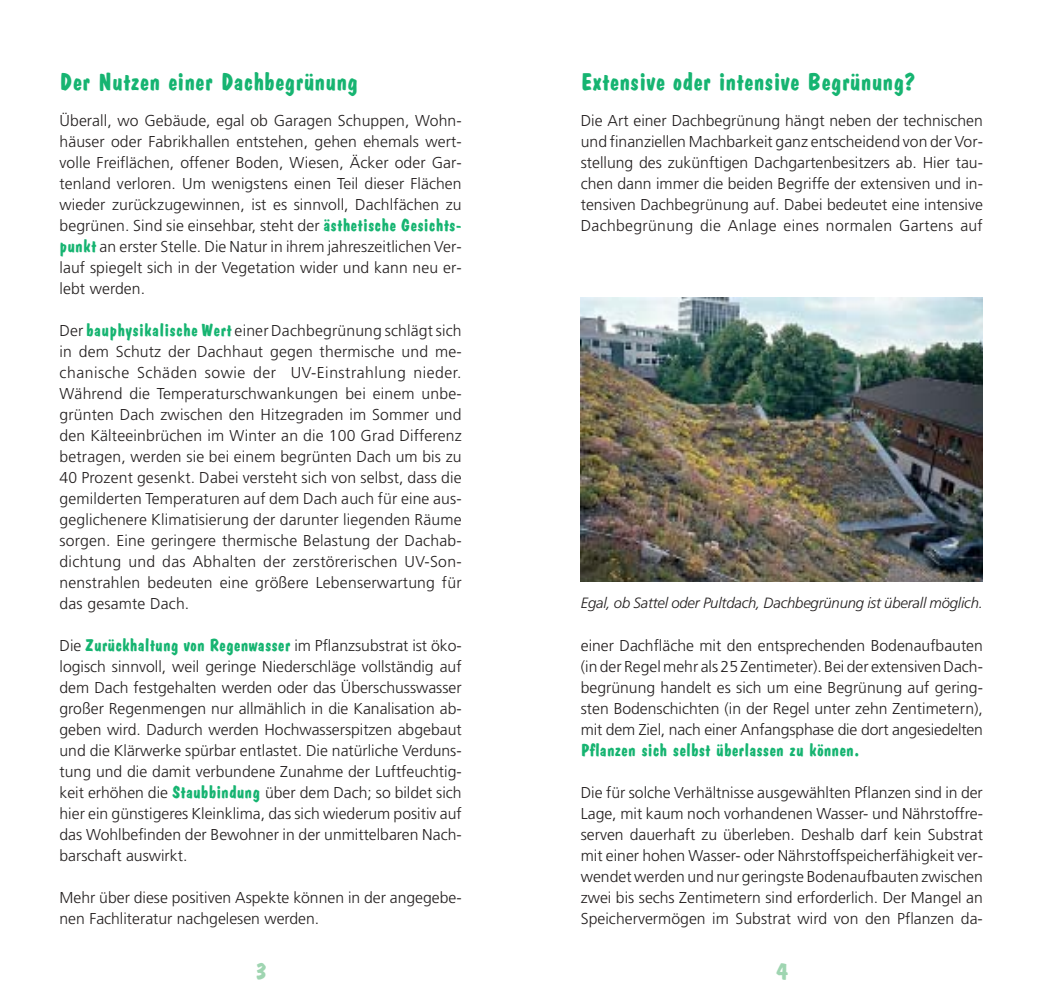
<style>
.page{position:relative;width:1042px;height:991px;background:#fff}
.page>*{position:absolute;margin:0;border:0;box-sizing:border-box;transform-origin:0 0}
.t1{font:700 24.5px "Dom Casual";color:#16b471}
.t2{font:700 24.5px "Dom Casual";color:#9fd5b1}
.t3{font:700 17.5px "Dom Casual";color:#16b471}
.t4{font:300 15.75px/21px "Frutiger";color:#231f1f;text-align:justify}
.t5{font:italic 300 14.88px "Frutiger";letter-spacing:-.01em;color:#231f1f}
.s1{font-family:"Dom Casual";font-weight:700;font-size:17.5px;color:#16b471}
.s2{font-family:"Frutiger";font-weight:300;font-size:15.75px;color:#231f1f}
</style>
<div class="page">
<img style="left:580px;top:297px;width:402px;height:284px">
<h1 class="t1" style="left:60px;top:72px;width:300px">Der Nutzen einer Dachbegrünung</h1>
<p class="t4" style="left:60px;top:111px;width:403px">Überall, wo Gebäude, egal ob Garagen Schuppen, Wohn&shy;häuser oder Fabrikhallen entstehen, gehen ehemals wert&shy;volle Freiflächen, offener Boden, Wiesen, Äcker oder Gar&shy;tenland verloren. Um wenigstens einen Teil dieser Flächen wieder zurückzugewinnen, ist es sinnvoll, Dachlfächen zu begrünen. Sind sie einsehbar, steht der <span class="s1">ästhetische Gesichts&shy;punkt</span> an erster Stelle. Die Natur in ihrem jahreszeitlichen Ver&shy;lauf spiegelt sich in der Vegetation wider und kann neu er&shy;lebt werden.</p>
<p class="t4" style="left:60px;top:321px;width:403px">Der <span class="s1">bauphysikalische Wert</span> einer Dachbegrünung schlägt sich in dem Schutz der Dachhaut gegen thermische und me&shy;chanische Schäden sowie der UV-Einstrahlung nieder.<br>Während die Temperaturschwankungen bei einem unbe&shy;grünten Dach zwischen den Hitzegraden im Sommer und den Kälteeinbrüchen im Winter an die 100 Grad Differenz betragen, werden sie bei einem begrünten Dach um bis zu 40 Prozent gesenkt. Dabei versteht sich von selbst, dass die gemilderten Temperaturen auf dem Dach auch für eine aus&shy;geglichenere Klimatisierung der darunter liegenden Räume sorgen. Eine geringere thermische Belastung der Dachab&shy;dichtung und das Abhalten der zerstörerischen UV-Son&shy;nenstrahlen bedeuten eine größere Lebenserwartung für das gesamte Dach.</p>
<p class="t3" style="left:60px;top:638px;width:403px"><span class="s2">Die</span> Zurückhaltung von Regenwasser <span class="s2">im Pflanzsubstrat ist öko-</span></p>
<p class="t4" style="left:60px;top:657px;width:403px">logisch sinnvoll, weil geringe Niederschläge vollständig auf dem Dach festgehalten werden oder das Überschusswasser großer Regenmengen nur allmählich in die Kanalisation ab&shy;geben wird. Dadurch werden Hochwasserspitzen abgebaut und die Klärwerke spürbar entlastet. Die natürliche Verduns&shy;tung und die damit verbundene Zunahme der Luftfeuchtig&shy;keit erhöhen die <span class="s1">Staubbindung</span> über dem Dach; so bildet sich hier ein günstigeres Kleinklima, das sich wiederum positiv auf das Wohlbefinden der Bewohner in der unmittelbaren Nach&shy;barschaft auswirkt.</p>
<p class="t4" style="left:60px;top:888px;width:403px">Mehr über diese positiven Aspekte können in der angegebe&shy;nen Fachliteratur nachgelesen werden.</p>
<h1 class="t1" style="left:580px;top:72px;width:335px">Extensive oder intensive Begrünung?</h1>
<p class="t4" style="left:580px;top:111px;width:403px">Die Art einer Dachbegrünung hängt neben der technischen und finanziellen Machbarkeit ganz entscheidend von der Vor&shy;stellung des zukünftigen Dachgartenbesitzers ab. Hier tau&shy;chen dann immer die beiden Begriffe der extensiven und in&shy;tensiven Dachbegrünung auf. Dabei bedeutet eine intensive Dachbegrünung die Anlage eines normalen Gartens auf</p>
<p class="t5" style="left:580px;top:596px;width:403px">Egal, ob Sattel oder Pultdach, Dachbegrünung ist überall möglich.</p>
<p class="t4" style="left:580px;top:636px;width:403px">einer Dachfläche mit den entsprechenden Bodenaufbauten (in der Regel mehr als 25 Zentimeter). Bei der extensiven Dach&shy;begrünung handelt es sich um eine Begrünung auf gering&shy;sten Bodenschichten (in der Regel unter zehn Zentimetern), mit dem Ziel, nach einer Anfangsphase die dort angesiedelten</p>
<p class="t3" style="left:580px;top:743px;width:280px">Pflanzen sich selbst überlassen zu können.</p>
<p class="t4" style="left:580px;top:783px;width:403px">Die für solche Verhältnisse ausgewählten Pflanzen sind in der Lage, mit kaum noch vorhandenen Wasser- und Nährstoffre&shy;serven dauerhaft zu überleben. Deshalb darf kein Substrat mit einer hohen Wasser- oder Nährstoffspeicherfähigkeit ver&shy;wendet werden und nur geringste Bodenaufbauten zwischen zwei bis sechs Zentimetern sind erforderlich. Der Mangel an Speichervermögen im Substrat wird von den Pflanzen da-</p>
<h1 class="t2" style="left:256px;top:961px;width:12px">3</h1>
<h1 class="t2" style="left:776px;top:961px;width:14px">4</h1>
</div>
